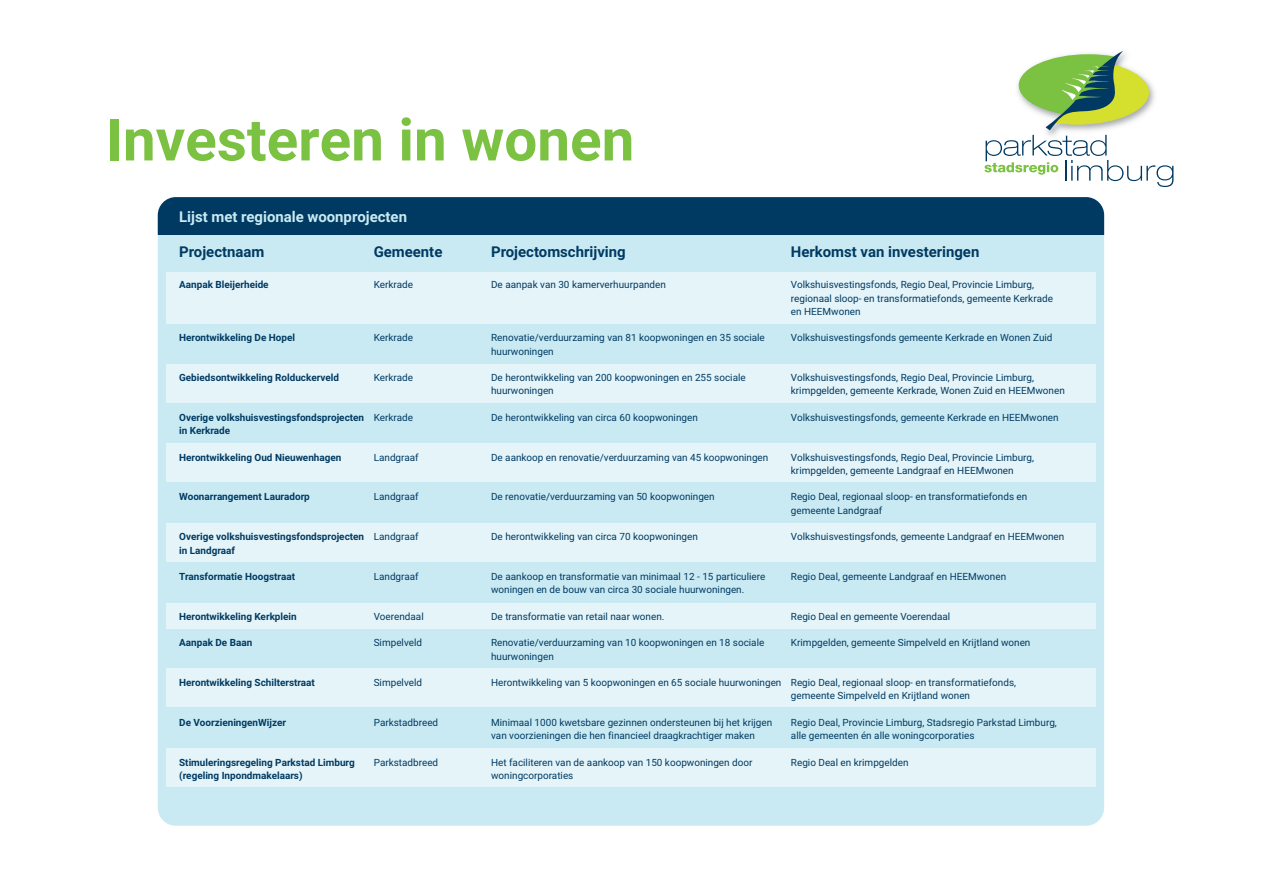
<style>
.page{position:relative;width:1263px;height:893px;background:#fff}
.page>*{position:absolute;margin:0;border:0;box-sizing:border-box;transform-origin:0 0}
.t1{font:700 58.5px "Roboto";color:#7bc142}
.t2{font:700 14.85px "Roboto";color:#003a62}
.t3{font:700 14.85px "Roboto";color:#caeaf3}
.t4{font:9.9px/13.2px "Roboto";color:#003a62}
.t5{font:700 9.9px "Roboto";color:#003a62}
.s1{font-weight:400}
</style>
<div class="page">
<svg style="left:984px;top:51px;width:189px;height:136px"></svg>
<div style="left:158px;top:197px;width:946px;height:629px;background:#caeaf3;border-radius:18px"></div>
<div style="left:166px;top:272px;width:929px;height:52px;background:#e4f4f9"></div>
<div style="left:166px;top:364px;width:929px;height:39px;background:#e4f4f9"></div>
<div style="left:166px;top:444px;width:929px;height:38px;background:#e4f4f9"></div>
<div style="left:166px;top:523px;width:929px;height:39px;background:#e4f4f9"></div>
<div style="left:166px;top:603px;width:929px;height:25px;background:#e4f4f9"></div>
<div style="left:166px;top:669px;width:929px;height:38px;background:#e4f4f9"></div>
<div style="left:166px;top:748px;width:929px;height:38px;background:#e4f4f9"></div>
<div style="left:158px;top:197px;width:946px;height:38px;background:#003a62"></div>
<p class="t1" style="left:106px;top:99px;width:530px">Investeren in wonen</p>
<p class="t3" style="left:179px;top:206px;width:229px">Lijst met regionale woonprojecten</p>
<p class="t2" style="left:179px;top:241px;width:87px">Projectnaam</p>
<p class="t2" style="left:374px;top:241px;width:70px">Gemeente</p>
<p class="t2" style="left:491px;top:241px;width:136px">Projectomschrijving</p>
<p class="t2" style="left:791px;top:241px;width:190px">Herkomst van investeringen</p>
<p class="t5" style="left:179px;top:278px;width:91px">Aanpak Bleijerheide</p>
<p class="t4" style="left:374px;top:278px;width:41px">Kerkrade</p>
<p class="t4" style="left:491px;top:278px;width:176px">De aanpak van 30 kamerverhuurpanden</p>
<p class="t4" style="left:791px;top:278px;width:263px">Volkshuisvestingsfonds, Regio Deal, Provincie Limburg, regionaal sloop- en transformatiefonds, gemeente Kerkrade en HEEMwonen</p>
<p class="t5" style="left:179px;top:331px;width:117px">Herontwikkeling De Hopel</p>
<p class="t4" style="left:374px;top:331px;width:41px">Kerkrade</p>
<p class="t4" style="left:491px;top:331px;width:275px">Renovatie/verduurzaming van 81 koopwoningen en 35 sociale</p>
<p class="t4" style="left:791px;top:331px;width:263px">Volkshuisvestingsfonds gemeente Kerkrade en Wonen Zuid</p>
<p class="t4" style="left:491px;top:344px;width:64px">huurwoningen</p>
<p class="t5" style="left:179px;top:371px;width:161px">Gebiedsontwikkeling Rolduckerveld</p>
<p class="t4" style="left:374px;top:371px;width:41px">Kerkrade</p>
<p class="t4" style="left:491px;top:371px;width:256px">De herontwikkeling van 200 koopwoningen en 255 sociale</p>
<p class="t4" style="left:791px;top:371px;width:245px">Volkshuisvestingsfonds, Regio Deal, Provincie Limburg,</p>
<p class="t4" style="left:491px;top:384px;width:64px">huurwoningen</p>
<p class="t4" style="left:791px;top:384px;width:275px">krimpgelden, gemeente Kerkrade, Wonen Zuid en HEEMwonen</p>
<p class="t5" style="left:179px;top:410px;width:235px">Overige volkshuisvestingsfondsprojecten <span class="s1">Kerkrade</span></p>
<p class="t4" style="left:491px;top:410px;width:208px">De herontwikkeling van circa 60 koopwoningen</p>
<p class="t4" style="left:791px;top:410px;width:269px">Volkshuisvestingsfonds, gemeente Kerkrade en HEEMwonen</p>
<p class="t5" style="left:179px;top:424px;width:52px">in Kerkrade</p>
<p class="t5" style="left:179px;top:450px;width:164px">Herontwikkeling Oud Nieuwenhagen</p>
<p class="t4" style="left:374px;top:450px;width:46px">Landgraaf</p>
<p class="t4" style="left:491px;top:450px;width:279px">De aankoop en renovatie/verduurzaming van 45 koopwoningen</p>
<p class="t4" style="left:791px;top:450px;width:245px">Volkshuisvestingsfonds, Regio Deal, Provincie Limburg, krimpgelden, gemeente Landgraaf en HEEMwonen</p>
<p class="t5" style="left:179px;top:490px;width:132px">Woonarrangement Lauradorp</p>
<p class="t4" style="left:374px;top:490px;width:46px">Landgraaf</p>
<p class="t4" style="left:491px;top:490px;width:225px">De renovatie/verduurzaming van 50 koopwoningen</p>
<p class="t4" style="left:791px;top:490px;width:238px">Regio Deal, regionaal sloop- en transformatiefonds en gemeente Landgraaf</p>
<p class="t5" style="left:179px;top:530px;width:241px">Overige volkshuisvestingsfondsprojecten <span class="s1">Landgraaf</span></p>
<p class="t4" style="left:491px;top:530px;width:208px">De herontwikkeling van circa 70 koopwoningen</p>
<p class="t4" style="left:791px;top:530px;width:275px">Volkshuisvestingsfonds, gemeente Landgraaf en HEEMwonen</p>
<p class="t5" style="left:179px;top:543px;width:57px">in Landgraaf</p>
<p class="t5" style="left:179px;top:570px;width:117px">Transformatie Hoogstraat</p>
<p class="t4" style="left:374px;top:570px;width:46px">Landgraaf</p>
<p class="t4" style="left:491px;top:570px;width:276px">De aankoop en transformatie van minimaal 12 - 15 particuliere</p>
<p class="t4" style="left:791px;top:570px;width:217px">Regio Deal, gemeente Landgraaf en HEEMwonen</p>
<p class="t4" style="left:491px;top:583px;width:255px">woningen en de bouw van circa 30 sociale huurwoningen.</p>
<p class="t5" style="left:179px;top:609px;width:119px">Herontwikkeling Kerkplein</p>
<p class="t4" style="left:374px;top:609px;width:52px">Voerendaal</p>
<p class="t4" style="left:491px;top:609px;width:175px">De transformatie van retail naar wonen.</p>
<p class="t4" style="left:791px;top:609px;width:161px">Regio Deal en gemeente Voerendaal</p>
<p class="t5" style="left:179px;top:636px;width:75px">Aanpak De Baan</p>
<p class="t4" style="left:374px;top:636px;width:50px">Simpelveld</p>
<p class="t4" style="left:491px;top:636px;width:275px">Renovatie/verduurzaming van 10 koopwoningen en 18 sociale</p>
<p class="t4" style="left:791px;top:636px;width:241px">Krimpgelden, gemeente Simpelveld en Krijtland wonen</p>
<p class="t4" style="left:491px;top:649px;width:64px">huurwoningen</p>
<p class="t5" style="left:179px;top:676px;width:137px">Herontwikkeling Schilterstraat</p>
<p class="t4" style="left:374px;top:676px;width:50px">Simpelveld</p>
<p class="t4" style="left:791px;top:676px;width:227px;text-indent:-300px">Herontwikkeling van 5 koopwoningen en 65 sociale huurwoningen Regio Deal, regionaal sloop- en transformatiefonds, gemeente Simpelveld en Krijtland wonen</p>
<p class="t5" style="left:179px;top:715px;width:108px">De VoorzieningenWijzer</p>
<p class="t4" style="left:374px;top:715px;width:66px">Parkstadbreed</p>
<p class="t4" style="left:491px;top:715px;width:283px">Minimaal 1000 kwetsbare gezinnen ondersteunen bij het krijgen</p>
<p class="t4" style="left:791px;top:715px;width:267px">Regio Deal, Provincie Limburg, Stadsregio Parkstad Limburg,</p>
<p class="t4" style="left:491px;top:729px;width:265px">van voorzieningen die hen financieel draagkrachtiger maken</p>
<p class="t4" style="left:791px;top:729px;width:185px">alle gemeenten én alle woningcorporaties</p>
<p class="t5" style="left:179px;top:755px;width:177px">Stimuleringsregeling Parkstad Limburg</p>
<p class="t4" style="left:374px;top:755px;width:66px">Parkstadbreed</p>
<p class="t4" style="left:491px;top:755px;width:263px">Het faciliteren van de aankoop van 150 koopwoningen door</p>
<p class="t4" style="left:791px;top:755px;width:119px">Regio Deal en krimpgelden</p>
<p class="t5" style="left:179px;top:769px;width:125px">(regeling Inpondmakelaars)</p>
<p class="t4" style="left:491px;top:768px;width:84px">woningcorporaties</p>
</div>
